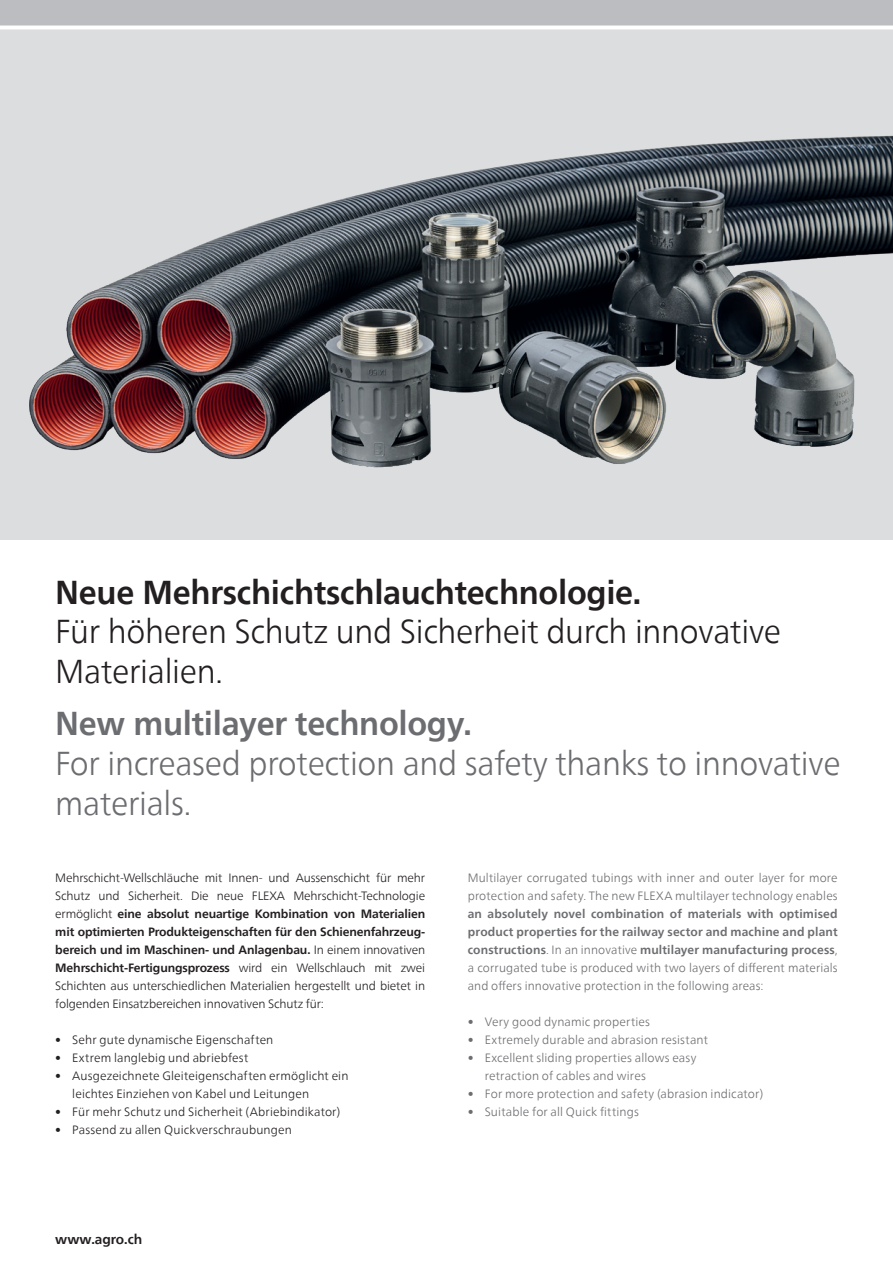
<style>
.page{position:relative;width:893px;height:1263px;background:#fff}
.page>*{position:absolute;margin:0;border:0;box-sizing:border-box;transform-origin:0 0}
.t1{font:300 33px/39.6px "Neue Frutiger World";letter-spacing:-.01em;color:#6c6d70}
.t2{font:300 33px/39.6px "Neue Frutiger World";letter-spacing:-.01em;color:#231f20}
.t3{font:700 33px "Neue Frutiger World";letter-spacing:-.01em;color:#231f20}
.t4{font:700 33px "Neue Frutiger World";letter-spacing:-.01em;color:#6c6d70}
.t5{font:700 13.5px "Neue Frutiger World";color:#231f20}
.t6{font:300 12px/18px "Neue Frutiger World";letter-spacing:.01em;color:#231f20;text-align:justify}
.t7{font:300 12px/18px "Neue Frutiger World";letter-spacing:.01em;color:#6c6d70}
.t8{font:700 12px/18px "Neue Frutiger World";letter-spacing:.015em;color:#6c6d70;text-align:justify}
.s1{font-weight:700}
.s2{font-weight:300}
</style>
<div class="page">
<img style="left:0;top:30px;width:893px;height:510px">
<div style="left:0;top:0;width:893px;height:26px;background:#bcbdc0"></div>
<h1 class="t3" style="left:55px;top:563px;width:587px">Neue Mehrschichtschlauchtechnologie.</h1>
<h1 class="t2" style="left:55px;top:612px;width:727px">Für höheren Schutz und Sicherheit durch innovative<br>Materialien.</h1>
<h1 class="t4" style="left:55px;top:695px;width:418px">New multilayer technology.</h1>
<h1 class="t1" style="left:55px;top:744px;width:787px">For increased protection and safety thanks to innovative materials.</h1>
<p class="t6" style="left:55px;top:869px;width:371px">Mehrschicht-Wellschläuche mit Innen- und Aussenschicht für mehr Schutz und Sicherheit. Die neue FLEXA Mehrschicht-Technologie ermöglicht <span class="s1">eine absolut neuartige Kombination von Materialien mit optimierten Produkteigenschaften für den Schienenfahrzeug&shy;bereich und im Maschinen- und Anlagenbau.</span> In einem innovativen <span class="s1">Mehrschicht-Fertigungsprozess</span> wird ein Wellschlauch mit zwei Schichten aus unterschiedlichen Materialien hergestellt und bietet in folgenden Einsatzbereichen innovativen Schutz für:</p>
<p class="t6" style="left:55px;top:1031px;width:220px">• Sehr gute dynamische Eigenschaften</p>
<p class="t6" style="left:55px;top:1049px;width:195px">• Extrem langlebig und abriebfest</p>
<p class="t6" style="left:72px;top:1067px;width:278px;text-indent:-17px">• Ausgezeichnete Gleiteigenschaften ermöglicht ein leichtes Einziehen von Kabel und Leitungen</p>
<p class="t6" style="left:55px;top:1103px;width:286px">• Für mehr Schutz und Sicherheit (Abriebindikator)</p>
<p class="t6" style="left:55px;top:1121px;width:238px">• Passend zu allen Quickverschraubungen</p>
<p class="t5" style="left:55px;top:1227px;width:89px">www.agro.ch</p>
<p class="t7" style="left:468px;top:869px;width:371px">Multilayer corrugated tubings with inner and outer layer for more protection and safety. The new FLEXA multilayer technology enables</p>
<p class="t8" style="left:468px;top:905px;width:371px">an absolutely novel combination of materials with optimised product properties for the railway sector and machine and plant constructions<span class="s2">. In an innovative</span> multilayer manufacturing process<span class="s2">, a corrugated tube is produced with two layers of different materials and offers innovative protection in the following areas:</span></p>
<p class="t7" style="left:468px;top:1013px;width:184px">• Very good dynamic properties</p>
<p class="t7" style="left:468px;top:1031px;width:242px">• Extremely durable and abrasion resistant</p>
<p class="t7" style="left:485px;top:1049px;width:213px;text-indent:-17px">• Excellent sliding properties allows easy retraction of cables and wires</p>
<p class="t7" style="left:468px;top:1085px;width:297px">• For more protection and safety (abrasion indicator)</p>
<p class="t7" style="left:468px;top:1103px;width:173px">• Suitable for all Quick fittings</p>
</div>
